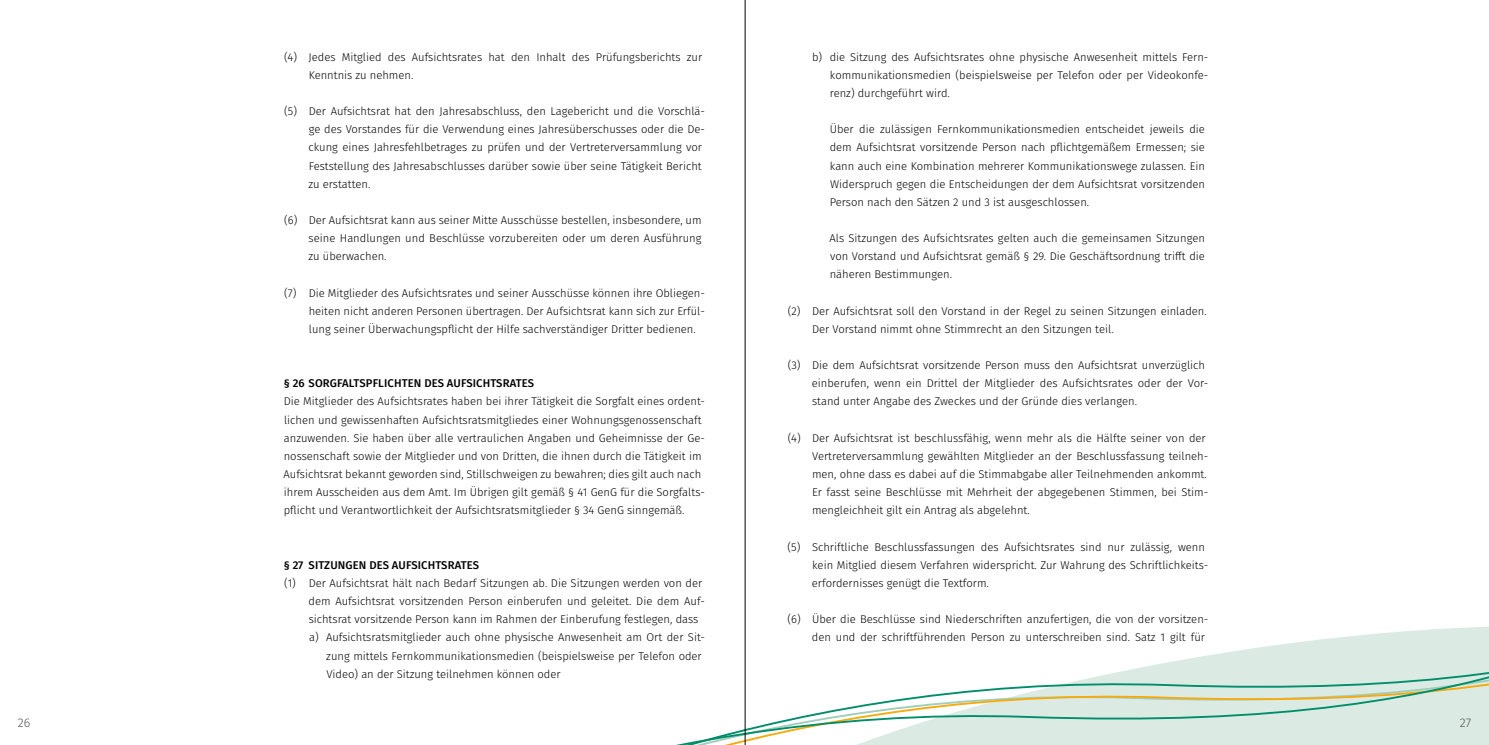
<style>
.page{position:relative;width:1489px;height:745px;background:#fff}
.page>*{position:absolute;margin:0;border:0;box-sizing:border-box;transform-origin:0 0}
.t1{font:300 12.5px "Fira Sans";color:#565655}
.t2{font:300 11.25px/18.1px "Fira Sans";color:#000}
.t3{font:500 11.25px "Fira Sans";letter-spacing:.01em;color:#000}
</style>
<div class="page">
<svg style="left:681px;top:347px;width:807px;height:397px"></svg>
<hr style="left:744px;top:0;width:1px;height:744px;background:#000">
<p class="t2" style="left:309px;top:48px;width:395px;text-indent:-25px">(4) Jedes Mitglied des Aufsichtsrates hat den Inhalt des Prüfungsberichts zur<br>Kenntnis zu nehmen.</p>
<p class="t2" style="left:308px;top:102px;width:398px;text-indent:-24px">(5) Der Aufsichtsrat hat den Jahresabschluss, den Lagebericht und die Vorschlä&shy;ge des Vorstandes für die Verwendung eines Jahresüberschusses oder die De&shy;ckung eines Jahresfehlbetrages zu prüfen und der Vertreterversammlung vor Feststellung des Jahresabschlusses darüber sowie über seine Tätigkeit Bericht zu erstatten.</p>
<p class="t2" style="left:308px;top:211px;width:394px;text-align:justify;text-indent:-24px">(6) Der Aufsichtsrat kann aus seiner Mitte Ausschüsse bestellen, insbesondere, um seine Handlungen und Beschlüsse vorzubereiten oder um deren Ausführung zu überwachen.</p>
<p class="t2" style="left:309px;top:283px;width:398px;text-align:justify;text-indent:-24px">(7) Die Mitglieder des Aufsichtsrates und seiner Ausschüsse können ihre Obliegen&shy;heiten nicht anderen Personen übertragen. Der Aufsichtsrat kann sich zur Erfül&shy;lung seiner Überwachungspflicht der Hilfe sachverständiger Dritter bedienen.</p>
<p class="t3" style="left:284px;top:374px;width:252px">§ 26 SORGFALTSPFLICHTEN DES AUFSICHTSRATES</p>
<p class="t2" style="left:283px;top:392px;width:423px">Die Mitglieder des Aufsichtsrates haben bei ihrer Tätigkeit die Sorgfalt eines ordent&shy;lichen und gewissenhaften Aufsichtsratsmitgliedes einer Wohnungsgenossenschaft anzuwenden. Sie haben über alle vertraulichen Angaben und Geheimnisse der Ge&shy;nossenschaft sowie der Mitglieder und von Dritten, die ihnen durch die Tätigkeit im Aufsichtsrat bekannt geworden sind, Stillschweigen zu bewahren; dies gilt auch nach ihrem Ausscheiden aus dem Amt. Im Übrigen gilt gemäß § 41 GenG für die Sorgfalts&shy;pflicht und Verantwortlichkeit der Aufsichtsratsmitglieder § 34 GenG sinngemäß.</p>
<p class="t3" style="left:284px;top:555px;width:197px">§ 27 SITZUNGEN DES AUFSICHTSRATES</p>
<p class="t2" style="left:284px;top:573px;width:419px">(1) Der Aufsichtsrat hält nach Bedarf Sitzungen ab. Die Sitzungen werden von der</p>
<p class="t2" style="left:308px;top:591px;width:398px">dem Aufsichtsrat vorsitzenden Person einberufen und geleitet. Die dem Auf-</p>
<p class="t2" style="left:309px;top:609px;width:391px">sichtsrat vorsitzende Person kann im Rahmen der Einberufung festlegen, dass</p>
<p class="t2" style="left:309px;top:628px;width:397px">a) Aufsichtsratsmitglieder auch ohne physische Anwesenheit am Ort der Sit-</p>
<p class="t2" style="left:326px;top:646px;width:377px">zung mittels Fernkommunikationsmedien (beispielsweise per Telefon oder</p>
<p class="t2" style="left:326px;top:664px;width:236px">Video) an der Sitzung teilnehmen können oder</p>
<p class="t2" style="left:829px;top:48px;width:380px;text-align:justify;text-indent:-18px">b) die Sitzung des Aufsichtsrates ohne physische Anwesenheit mittels Fern&shy;kommunikationsmedien (beispielsweise per Telefon oder per Videokonfe&shy;renz) durchgeführt wird.</p>
<p class="t2" style="left:829px;top:120px;width:377px;text-align:justify">Über die zulässigen Fernkommunikationsmedien entscheidet jeweils die dem Aufsichtsrat vorsitzende Person nach pflichtgemäßem Ermessen; sie kann auch eine Kombination mehrerer Kommunikationswege zulassen. Ein Widerspruch gegen die Entscheidungen der dem Aufsichtsrat vorsitzenden Person nach den Sätzen 2 und 3 ist ausgeschlossen.</p>
<p class="t2" style="left:829px;top:229px;width:377px;text-align:justify">Als Sitzungen des Aufsichtsrates gelten auch die gemeinsamen Sitzungen von Vorstand und Aufsichtsrat gemäß § 29. Die Geschäftsordnung trifft die näheren Bestimmungen.</p>
<p class="t2" style="left:812px;top:301px;width:396px;text-indent:-24px">(2) Der Aufsichtsrat soll den Vorstand in der Regel zu seinen Sitzungen einladen.<br>Der Vorstand nimmt ohne Stimmrecht an den Sitzungen teil.</p>
<p class="t2" style="left:812px;top:356px;width:398px;text-indent:-24px">(3) Die dem Aufsichtsrat vorsitzende Person muss den Aufsichtsrat unverzüglich einberufen, wenn ein Drittel der Mitglieder des Aufsichtsrates oder der Vor&shy;stand unter Angabe des Zweckes und der Gründe dies verlangen.</p>
<p class="t2" style="left:812px;top:428px;width:398px;text-indent:-24px">(4) Der Aufsichtsrat ist beschlussfähig, wenn mehr als die Hälfte seiner von der Vertreterversammlung gewählten Mitglieder an der Beschlussfassung teilneh&shy;men, ohne dass es dabei auf die Stimmabgabe aller Teilnehmenden ankommt.<br>Er fasst seine Beschlüsse mit Mehrheit der abgegebenen Stimmen, bei Stim&shy;mengleichheit gilt ein Antrag als abgelehnt.</p>
<p class="t2" style="left:812px;top:537px;width:398px;text-indent:-24px">(5) Schriftliche Beschlussfassungen des Aufsichtsrates sind nur zulässig, wenn kein Mitglied diesem Verfahren widerspricht. Zur Wahrung des Schriftlichkeits&shy;erfordernisses genügt die Textform.</p>
<p class="t2" style="left:787px;top:609px;width:422px;text-align:right">(6) Über die Beschlüsse sind Niederschriften anzufertigen, die von der vorsitzen&shy;den und der schriftführenden Person zu unterschreiben sind. Satz 1 gilt für</p>
<p class="t1" style="left:18px;top:713px;width:14px">26</p>
<p class="t1" style="left:1459px;top:713px;width:13px">27</p>
</div>
